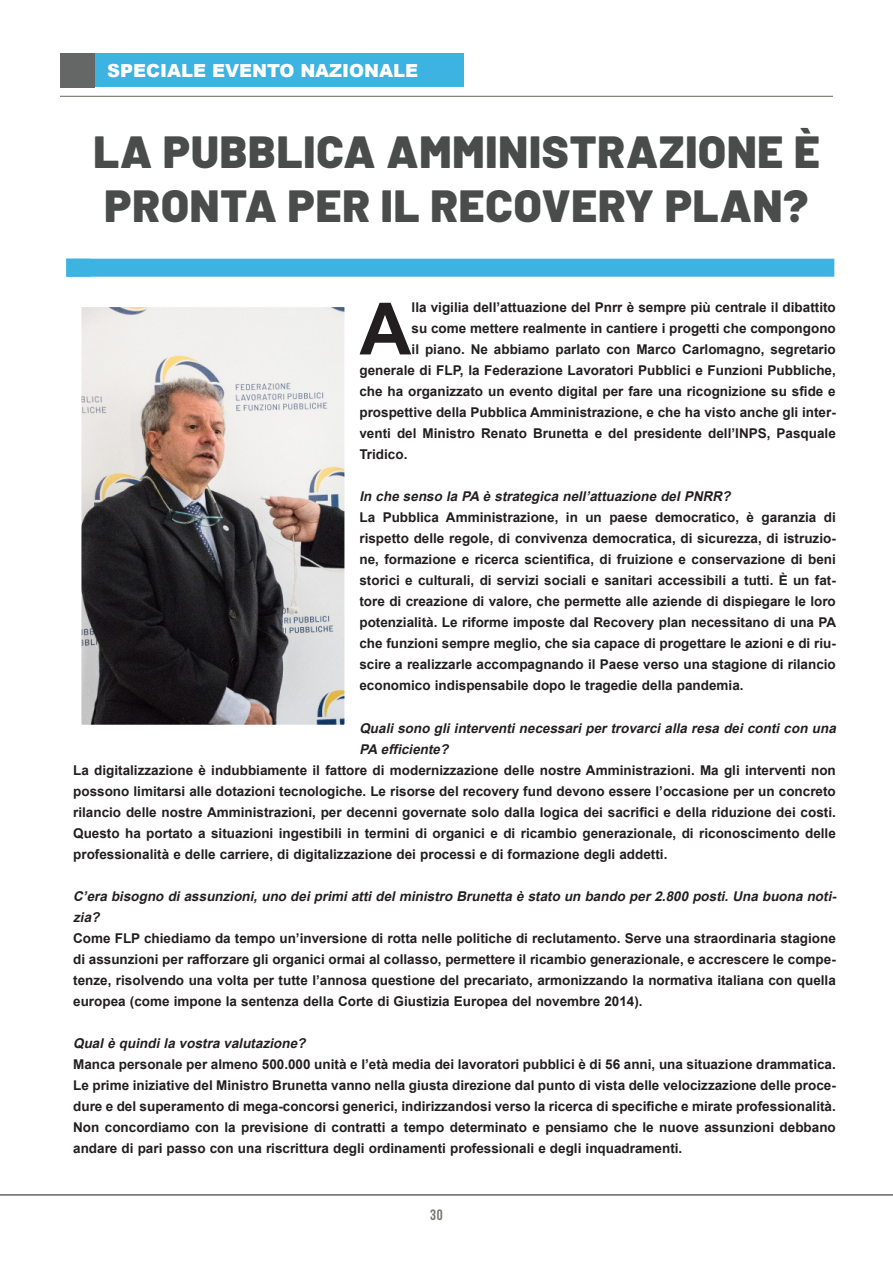
<style>
.page{position:relative;width:893px;height:1263px;background:#fff}
.page>*{position:absolute;margin:0;border:0;box-sizing:border-box;transform-origin:0 0}
.Body_paragraph{font:700 72.15px "Arial";color:#231f20}
.Heading_Master{font:900 45px/54px "Barlow";letter-spacing:.02em;color:#4a4c4c}
.Section_heading_head{font:900 18px "Arial";color:#fff}
.TOC_headings{font:15px "Bebas Neue";color:#73776c}
.Body_paragraph-2{font:700 13.5px/21px "Arial";color:#231f20;text-align:justify}
.Body_paragraph-3{font:italic 700 13.5px/21px "Arial";color:#231f20}
</style>
<div class="page">
<div style="left:60px;top:53px;width:34px;height:35px;background:#656666"></div>
<div style="left:94px;top:53px;width:369px;height:34px;background:#3cb3e0"></div>
<hr style="left:60px;top:96px;width:773px;height:1px;background:#73776c">
<svg style="left:0;top:1194px;width:893px;height:2px"></svg>
<div style="left:66px;top:259px;width:768px;height:18px;background:#3cb3e0"></div>
<img style="left:82px;top:308px;width:261px;height:416px">
<p class="Section_heading_head" style="left:107px;top:57px;width:313px">SPECIALE EVENTO NAZIONALE</p>
<p class="Heading_Master" style="left:93px;top:122px;width:728px">LA PUBBLICA AMMINISTRAZIONE È<br>PRONTA PER IL RECOVERY PLAN?</p>
<p class="Body_paragraph" style="left:359px;top:278px;width:54px">A</p>
<p class="Body_paragraph-2" style="left:412px;top:297px;width:426px">lla vigilia dell’attuazione del Pnrr è sempre più centrale il dibattito</p>
<p class="Body_paragraph-2" style="left:412px;top:318px;width:426px">su come mettere realmente in cantiere i progetti che compongono</p>
<p class="Body_paragraph-2" style="left:412px;top:339px;width:426px">il piano. Ne abbiamo parlato con Marco Carlomagno, segretario</p>
<p class="Body_paragraph-2" style="left:359px;top:360px;width:478px">generale di FLP, la Federazione Lavoratori Pubblici e Funzioni Pubbliche,</p>
<p class="Body_paragraph-2" style="left:359px;top:381px;width:478px">che ha organizzato un evento digital per fare una ricognizione su sfide e</p>
<p class="Body_paragraph-2" style="left:359px;top:402px;width:478px">prospettive della Pubblica Amministrazione, e che ha visto anche gli inter-</p>
<p class="Body_paragraph-2" style="left:359px;top:423px;width:478px">venti del Ministro Renato Brunetta e del presidente dell’INPS, Pasquale</p>
<p class="Body_paragraph-2" style="left:359px;top:444px;width:50px">Tridico.</p>
<p class="Body_paragraph-3" style="left:359px;top:486px;width:376px">In che senso la PA è strategica nell’attuazione delPNRR?</p>
<p class="Body_paragraph-2" style="left:359px;top:507px;width:478px">La Pubblica Amministrazione, in un paese democratico, è garanzia di rispetto delle regole, di convivenza democratica, di sicurezza, di istruzio&shy;ne, formazione e ricerca scientifica, di fruizione e conservazione di beni storici e culturali, di servizi sociali e sanitari accessibili a tutti. È un fat&shy;tore di creazione di valore, che permette alle aziende di dispiegare le loro potenzialità. Le riforme imposte dal Recovery plan necessitano di una PA che funzioni sempre meglio, che sia capace di progettare le azioni e di riu&shy;scire a realizzarle accompagnando il Paese verso una stagione di rilancio economico indispensabile dopo le tragedie della pandemia.</p>
<p class="Body_paragraph-3" style="left:359px;top:717px;width:482px">Qualisono gliinterventinecessaripertrovarcialla resa deiconticon una<br>PA efficiente?</p>
<p class="Body_paragraph-2" style="left:73px;top:759px;width:764px">La digitalizzazione è indubbiamente il fattore di modernizzazione delle nostre Amministrazioni. Ma gli interventi non possono limitarsi alle dotazioni tecnologiche. Le risorse del recovery fund devono essere l’occasione per un concreto rilancio delle nostre Amministrazioni, per decenni governate solo dalla logica dei sacrifici e della riduzione dei costi.<br>Questo ha portato a situazioni ingestibili in termini di organici e di ricambio generazionale, di riconoscimento delle professionalità e delle carriere, di digitalizzazione dei processi e di formazione degli addetti.</p>
<p class="Body_paragraph-3" style="left:73px;top:885px;width:768px">C’era bisogno diassunzioni,uno deiprimiattidelministro Brunetta è stato un bando per2.800 posti.Una buona noti&shy;zia?</p>
<p class="Body_paragraph-2" style="left:73px;top:927px;width:764px">Come FLP chiediamo da tempo un’inversione di rotta nelle politiche di reclutamento. Serve una straordinaria stagione di assunzioni per rafforzare gli organici ormai al collasso, permettere il ricambio generazionale, e accrescere le compe&shy;tenze, risolvendo una volta per tutte l’annosa questione del precariato, armonizzando la normativa italiana con quella europea (come impone la sentenza della Corte di Giustizia Europea del novembre 2014).</p>
<p class="Body_paragraph-3" style="left:73px;top:1032px;width:237px">Qualè quindila vostra valutazione?</p>
<p class="Body_paragraph-2" style="left:73px;top:1053px;width:764px">Manca personale per almeno 500.000 unità e l’età media dei lavoratori pubblici è di 56 anni, una situazione drammatica.<br>Le prime iniziative del Ministro Brunetta vanno nella giusta direzione dal punto di vista delle velocizzazione delle proce&shy;dure e del superamento di mega-concorsi generici, indirizzandosi verso la ricerca di specifiche e mirate professionalità.<br>Non concordiamo con la previsione di contratti a tempo determinato e pensiamo che le nuove assunzioni debbano andare di pari passo con una riscrittura degli ordinamenti professionali e degli inquadramenti.</p>
<p class="TOC_headings" style="left:430px;top:1207px;width:14px">30</p>
</div>
